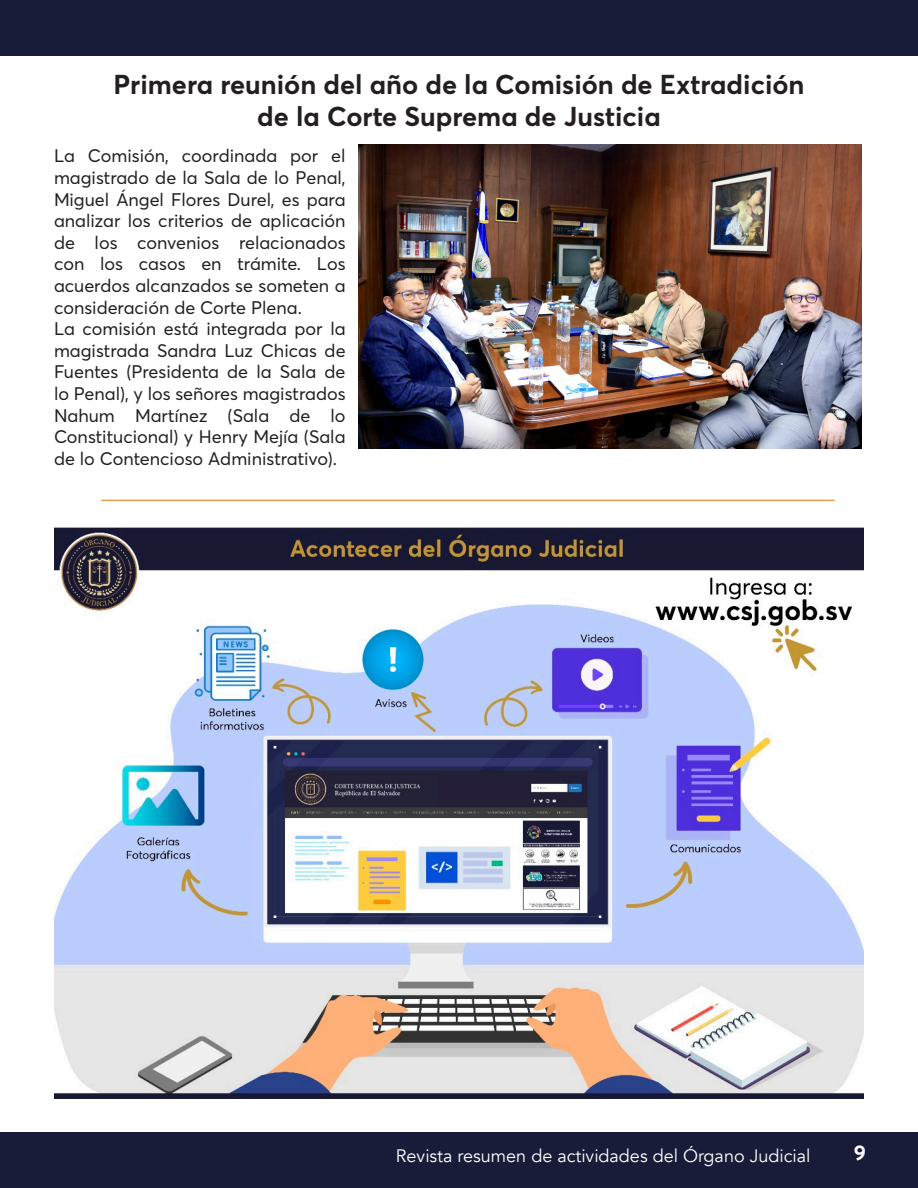
<style>
.page{position:relative;width:918px;height:1188px;background:#fff}
.page>*{position:absolute;margin:0;border:0;box-sizing:border-box;transform-origin:0 0}
.t1{font:700 27px "Averta";color:#231f20}
.t2{font:700 21px "Averta";color:#fff}
.t3{font:18px/21.6px "Averta Demo PE";color:#231f20;text-align:justify}
.t4{font:18px "Avenir";color:#fff}
</style>
<div class="page">
<div style="left:0;top:1133px;width:918px;height:55px;background:#191c38"></div>
<div style="left:0;top:0;width:918px;height:55px;background:#191c38"></div>
<hr style="left:101px;top:500px;width:734px;height:1px;background:#e89e4e">
<img style="left:359px;top:145px;width:503px;height:304px">
<img style="left:54px;top:527px;width:810px;height:572px">
<p class="t1" style="left:113px;top:67px;width:693px">Primera reunión del año de la Comisión de Extradición</p>
<p class="t1" style="left:257px;top:99px;width:405px">de la Corte Suprema de Justicia</p>
<p class="t3" style="left:54px;top:144px;width:293px">La Comisión, coordinada por el magistrado de la Sala de lo Penal, Miguel Ángel Flores Durel, es para analizar los criterios de aplicación de los convenios relacionados con los casos en trámite. Los acuerdos alcanzados se someten a consideración de Corte Plena.</p>
<p class="t3" style="left:54px;top:317px;width:293px">La comisión está integrada por la magistrada Sandra Luz Chicas de Fuentes (Presidenta de la Sala de lo Penal), y los señores magistrados Nahum Martínez (Sala de lo Constitucional) y Henry Mejía (Sala de lo Contencioso Administrativo).</p>
<p class="t4" style="left:396px;top:1145px;width:416px">Revista resumen de actividades del Órgano Judicial</p>
<p class="t2" style="left:854px;top:1139px;width:14px">9</p>
</div>
